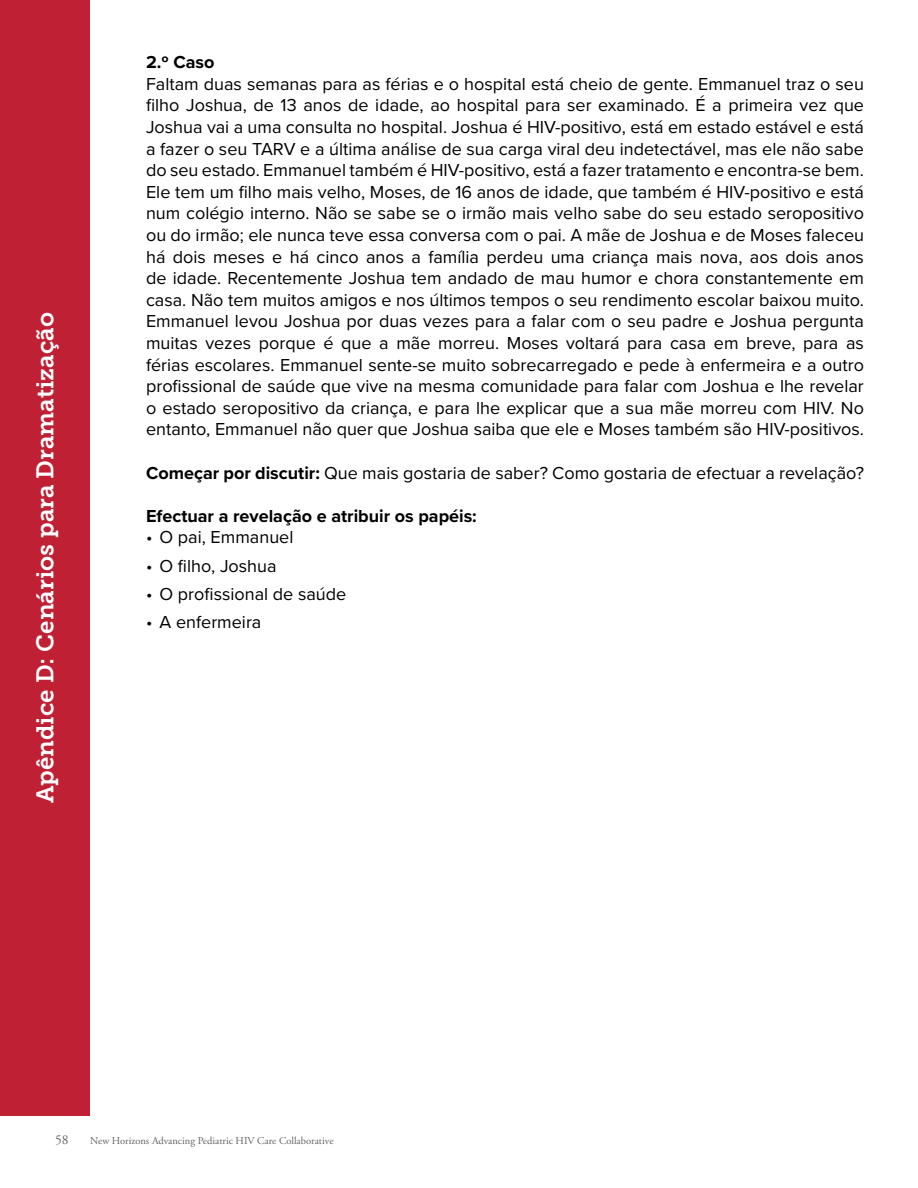
<style>
.page{position:relative;width:918px;height:1188px;background:#fff}
.page>*{position:absolute;margin:0;border:0;box-sizing:border-box;transform-origin:0 0}
.t1{font:24px "Museo Slab 700";color:#fff}
.t2{font:18px/21.6px "Proxima Nova";color:#000;text-align:justify}
.t3{font:700 18px "Proxima Nova";color:#000}
.t4{font:13.5px "Adobe Garamond Pro";color:#636466}
.t5{font:10.5px "Adobe Garamond Pro";color:#636466}
.s1{font-weight:700}
</style>
<div class="page">
<div style="left:0;top:0;width:89px;height:1115px;background:#c02034"></div>
<h1 class="t1" style="left:32px;top:803px;width:492px;rotate:-90deg">Apêndice D: Cenários para Dramatização</h1>
<p class="t3" style="left:146px;top:49px;width:70px">2.º Caso</p>
<p class="t2" style="left:146px;top:72px;width:720px">Faltam duas semanas para as férias e o hospital está cheio de gente. Emmanuel traz o seu filho Joshua, de 13 anos de idade, ao hospital para ser examinado. É a primeira vez que Joshua vai a uma consulta no hospital. Joshua é HIV-positivo, está em estado estável e está a fazer o seu TARV e a última análise de sua carga viral deu indetectável, mas ele não sabe do seu estado. Emmanuel também é HIV-positivo, está a fazer tratamento e encontra-se bem.<br>Ele tem um filho mais velho, Moses, de 16 anos de idade, que também é HIV-positivo e está num colégio interno. Não se sabe se o irmão mais velho sabe do seu estado seropositivo ou do irmão; ele nunca teve essa conversa com o pai. A mãe de Joshua e de Moses faleceu há dois meses e há cinco anos a família perdeu uma criança mais nova, aos dois anos de idade. Recentemente Joshua tem andado de mau humor e chora constantemente em casa. Não tem muitos amigos e nos últimos tempos o seu rendimento escolar baixou muito.<br>Emmanuel levou Joshua por duas vezes para a falar com o seu padre e Joshua pergunta muitas vezes porque é que a mãe morreu. Moses voltará para casa em breve, para as férias escolares. Emmanuel sente-se muito sobrecarregado e pede à enfermeira e a outro profissional de saúde que vive na mesma comunidade para falar com Joshua e lhe revelar o estado seropositivo da criança, e para lhe explicar que a sua mãe morreu com HIV. No entanto, Emmanuel não quer que Joshua saiba que ele e Moses também são HIV-positivos.</p>
<p class="t2" style="left:146px;top:461px;width:719px"><span class="s1">Começar por discutir:</span> Que mais gostaria de saber? Como gostaria de efectuar a revelação?</p>
<p class="t3" style="left:146px;top:502px;width:332px">Efectuar a revelação e atribuir os papéis:</p>
<p class="t2" style="left:146px;top:526px;width:149px">• O pai, Emmanuel</p>
<p class="t2" style="left:146px;top:554px;width:132px">• O filho, Joshua</p>
<p class="t2" style="left:146px;top:583px;width:202px">• O profissional de saúde</p>
<p class="t2" style="left:146px;top:611px;width:117px">• A enfermeira</p>
<p class="t4" style="left:55px;top:1132px;width:15px">58</p>
<p class="t5" style="left:90px;top:1135px;width:245px">New Horizons Advancing Pediatric HIV Care Collaborative</p>
</div>
